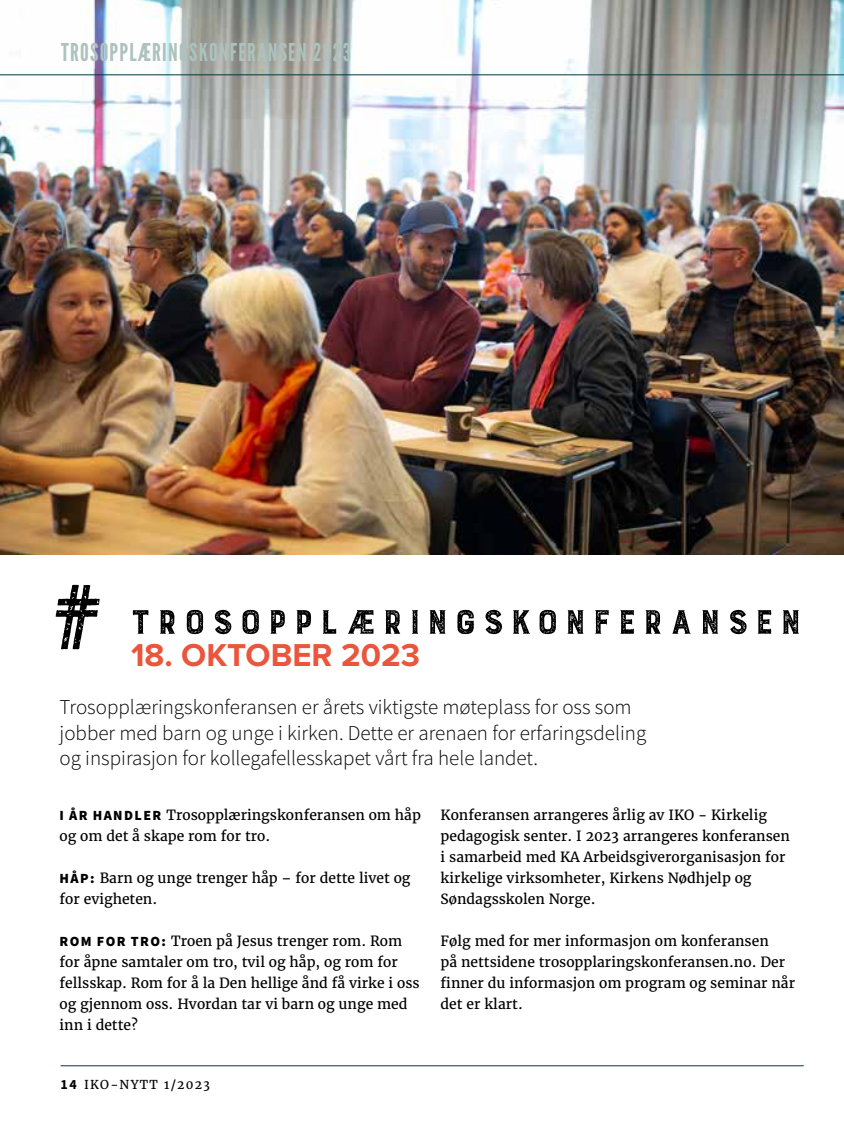
<style>
.page{position:relative;width:844px;height:1122px;background:#fff}
.page>*{position:absolute;margin:0;border:0;box-sizing:border-box;transform-origin:0 0}
.t1{font:700 32.73px "Proxima Nova";color:#ea553c}
.t2{font:24.5px "League Gothic";letter-spacing:.05em;color:#adc1bd}
.t3{font:300 21px/25.2px "Source Sans Pro";color:#000}
.t4{font:14px/21px "Merriweather";color:#000}
.t5{font:12.25px "Merriweather";letter-spacing:.1em;color:#000}
.s1{font-family:"Source Sans Pro";font-weight:900}
.s2{font-family:"Source Sans Pro";font-weight:700;font-size:14px}
</style>
<div class="page">
<hr style="left:61px;top:1064px;width:742px;height:1px;background:#003843">
<img style="left:0;top:0;width:843px;height:554px">
<hr style="left:0;top:74px;width:843px;height:1px;background:#003843">
<svg style="left:133px;top:610px;width:15px;height:23px"></svg>
<svg style="left:160px;top:610px;width:15px;height:23px"></svg>
<svg style="left:187px;top:609px;width:16px;height:25px"></svg>
<svg style="left:215px;top:609px;width:16px;height:25px"></svg>
<svg style="left:242px;top:609px;width:17px;height:25px"></svg>
<svg style="left:270px;top:610px;width:15px;height:23px"></svg>
<svg style="left:296px;top:610px;width:15px;height:23px"></svg>
<svg style="left:322px;top:610px;width:14px;height:23px"></svg>
<svg style="left:348px;top:610px;width:25px;height:23px"></svg>
<svg style="left:385px;top:610px;width:15px;height:23px"></svg>
<svg style="left:412px;top:610px;width:6px;height:23px"></svg>
<svg style="left:429px;top:610px;width:16px;height:23px"></svg>
<svg style="left:457px;top:609px;width:16px;height:25px"></svg>
<svg style="left:485px;top:609px;width:17px;height:25px"></svg>
<svg style="left:513px;top:610px;width:16px;height:23px"></svg>
<svg style="left:539px;top:609px;width:16px;height:25px"></svg>
<svg style="left:567px;top:610px;width:16px;height:23px"></svg>
<svg style="left:595px;top:610px;width:13px;height:23px"></svg>
<svg style="left:620px;top:610px;width:13px;height:23px"></svg>
<svg style="left:645px;top:610px;width:15px;height:23px"></svg>
<svg style="left:672px;top:610px;width:18px;height:23px"></svg>
<svg style="left:702px;top:610px;width:16px;height:23px"></svg>
<svg style="left:730px;top:609px;width:16px;height:25px"></svg>
<svg style="left:757px;top:610px;width:14px;height:23px"></svg>
<svg style="left:783px;top:610px;width:15px;height:23px"></svg>
<svg style="left:56px;top:584px;width:44px;height:65px"></svg>
<h2 class="t2" style="left:61px;top:37px;width:291px">TROSOPPLÆRINGSKONFERANSEN 2023</h2>
<h1 class="t1" style="left:131px;top:630px;width:290px">18. OKTOBER 2023</h1>
<h3 class="t3" style="left:60px;top:694px;width:588px">Trosopplæringskonferansen er årets viktigste møteplass for oss som jobber med barn og unge i kirken. Dette er arenaen for erfaringsdeling og inspirasjon for kollegafellesskapet vårt fra hele landet.</h3>
<p class="t4" style="left:60px;top:804px;width:363px"><span class="s1">I ÅR HANDLER</span> Trosopplæringskonferansen om håp og om det å skape rom for tro.</p>
<p class="t4" style="left:60px;top:867px;width:352px"><span class="s1">HÅP:</span> Barn og unge trenger håp – for dette livet og for evigheten.</p>
<p class="t4" style="left:60px;top:930px;width:361px"><span class="s1">ROM FOR TRO:</span> Troen på Jesus trenger rom. Rom for åpne samtaler om tro, tvil og håp, og rom for fellsskap. Rom for å la Den hellige ånd få virke i oss og gjennom oss. Hvordan tar vi barn og unge med inn i dette?</p>
<p class="t5" style="left:61px;top:1076px;width:151px"><span class="s2">14</span> IKO-NYTT 1/2023</p>
<p class="t4" style="left:440px;top:804px;width:351px">Konferansen arrangeres årlig av IKO - Kirkelig pedagogisk senter. I 2023 arrangeres konferansen i samarbeid med KA Arbeidsgiverorganisasjon for kirkelige virksomheter, Kirkens Nødhjelp og Søndagsskolen Norge.</p>
<p class="t4" style="left:440px;top:930px;width:356px">Følg med for mer informasjon om konferansen<br>på nettsidene trosopplaringskonferansen.no. Der finner du informasjon om program og seminar når det er klart.</p>
</div>
